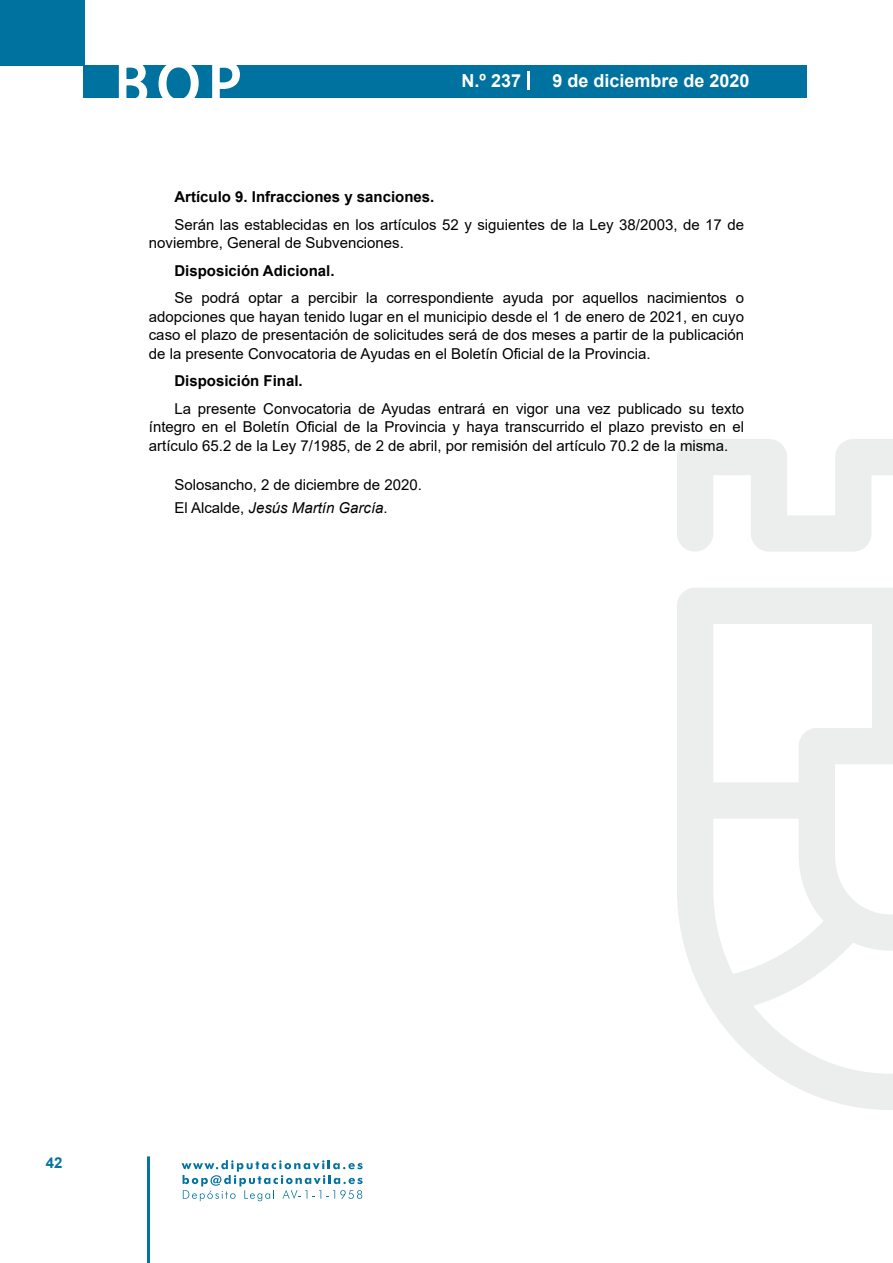
<style>
.page{position:relative;width:893px;height:1263px;background:#fff}
.page>*{position:absolute;margin:0;border:0;box-sizing:border-box;transform-origin:0 0}
.t1{font:500 61.5px "Avant Garde";color:#fff}
.t2{font:700 18px "Arial";color:#fff}
.t3{font:15px/18.8px "Arial";color:#000}
.t4{font:700 15px "Arial";color:#000}
.t5{font:700 15px "Arial";color:#04739f}
.s1{font-style:italic}
</style>
<div class="page">
<div style="left:0;top:0;width:85px;height:65px;background:#00729f"></div>
<div style="left:84px;top:65px;width:723px;height:33px;background:#00729f"></div>
<svg style="left:118px;top:65px;width:30px;height:33px"></svg>
<svg style="left:158px;top:65px;width:41px;height:33px"></svg>
<svg style="left:212px;top:65px;width:28px;height:33px"></svg>
<svg style="left:182px;top:1160px;width:181px;height:41px"></svg>
<hr style="left:147px;top:1156px;width:3px;height:107px;background:#04739f">
<svg style="left:528px;top:71px;width:2px;height:19px"></svg>
<svg style="left:677px;top:439px;width:216px;height:671px"></svg>
<h1 class="t1" style="left:115px;top:46px;width:128px">BOP</h1>
<p class="t2" style="left:462px;top:68px;width:61px">N.º 237</p>
<p class="t2" style="left:552px;top:68px;width:199px">9 de diciembre de 2020</p>
<p class="t4" style="left:174px;top:186px;width:262px">Artículo 9. Infracciones y sanciones.</p>
<p class="t3" style="left:149px;top:215px;width:597px;text-indent:26px">Serán las establecidas en los artículos 52 y siguientes de la Ley 38/2003, de 17 de noviembre, General de Subvenciones.</p>
<p class="t4" style="left:174px;top:260px;width:162px">Disposición Adicional.</p>
<p class="t3" style="left:149px;top:288px;width:597px;text-align:justify;text-indent:26px">Se podrá optar a percibir la correspondiente ayuda por aquellos nacimientos o adopciones que hayan tenido lugar en el municipio desde el 1 de enero de 2021, en cuyo caso el plazo de presentación de solicitudes será de dos meses a partir de la publicación de la presente Convocatoria de Ayudas en el Boletín Oficial de la Provincia.</p>
<p class="t4" style="left:174px;top:370px;width:130px">Disposición Final.</p>
<p class="t3" style="left:149px;top:399px;width:597px;text-align:justify;text-indent:26px">La presente Convocatoria de Ayudas entrará en vigor una vez publicado su texto íntegro en el Boletín Oficial de la Provincia y haya transcurrido el plazo previsto en el artículo 65.2 de la Ley 7/1985, de 2 de abril, por remisión del artículo 70.2 de la misma.</p>
<p class="t3" style="left:174px;top:474px;width:249px;line-height:22.2px">Solosancho, 2 de diciembre de 2020.<br>El Alcalde, <span class="s1">Jesús Martín García</span>.</p>
<p class="t5" style="left:46px;top:1152px;width:18px">42</p>
</div>
